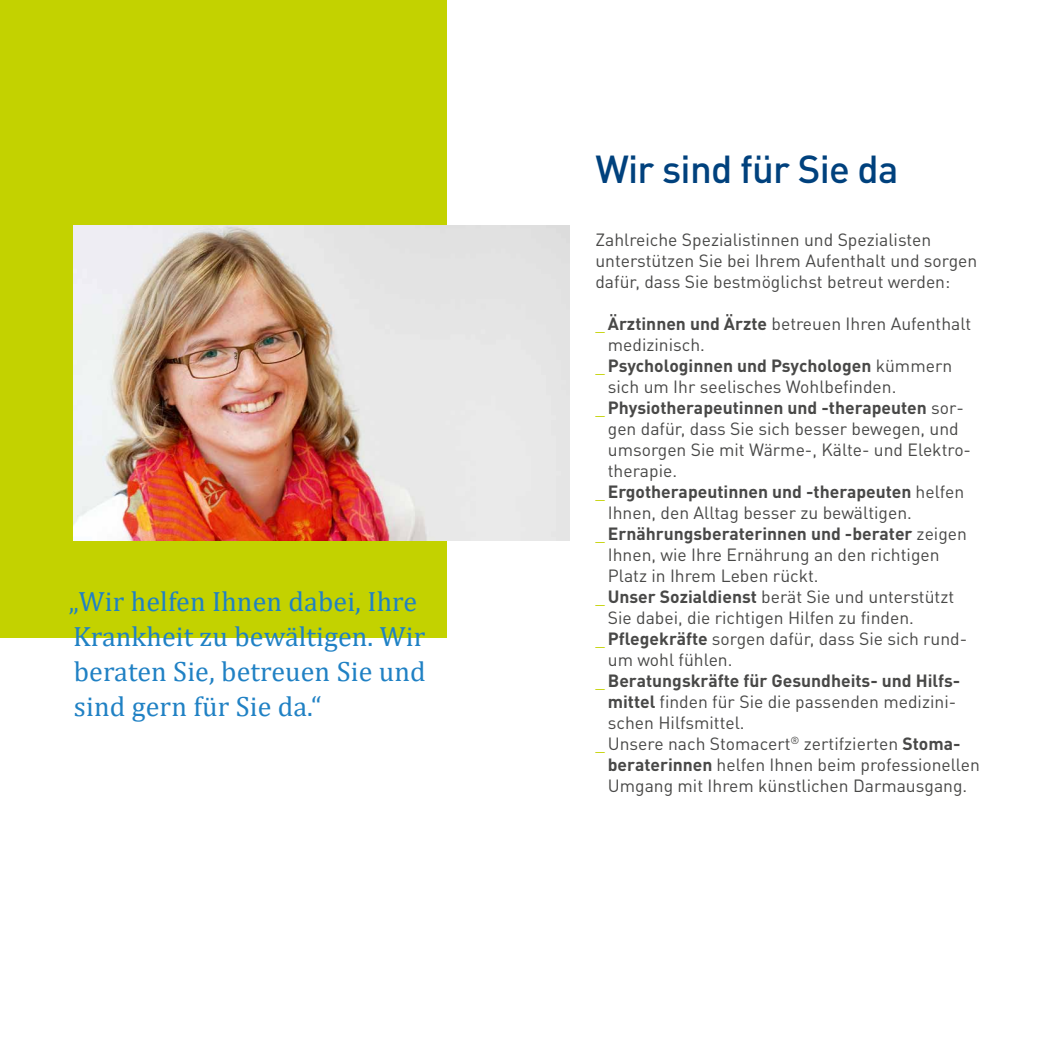
<style>
.page{position:relative;width:1042px;height:1042px;background:#fff}
.page>*{position:absolute;margin:0;border:0;box-sizing:border-box;transform-origin:0 0}
.t1{font:500 38.5px "DINOT";letter-spacing:-.02em;color:#00417d}
.t2{font:28px/35px "Cambria";letter-spacing:.005em;color:#2081c4}
.t3{font:17.5px/21px "DINOT";color:#484847}
.t4{font:700 17.5px "DINOT";color:#484847}
.s1{color:#c3d200}
.s2{font-weight:700}
.s3{font-weight:400;color:#c3d200}
.s4{font-weight:400}
</style>
<div class="page">
<div style="left:0;top:0;width:446px;height:638px;background:#c3d200"></div>
<img style="left:74px;top:225px;width:495px;height:315px">
<h2 class="t2" style="left:69px;top:583px;width:358px">„Wir helfen Ihnen dabei, Ihre<br>Krankheit zu bewältigen. Wir beraten Sie, betreuen Sie und sind gern für Sie da.“</h2>
<h1 class="t1" style="left:595px;top:145px;width:304px">Wir sind für Sie da</h1>
<p class="t3" style="left:595px;top:229px;width:383px">Zahlreiche Spezialistinnen und Spezialisten unterstützen Sie bei Ihrem Aufenthalt und sorgen dafür, dass Sie bestmöglichst betreut werden:</p>
<p class="t3" style="left:595px;top:313px;width:377px"><span class="s1">_</span> <span class="s2">Ärztinnen und Ärzte</span> betreuen Ihren Aufenthalt</p>
<p class="t3" style="left:608px;top:334px;width:99px">medizinisch.</p>
<p class="t4" style="left:595px;top:354px;width:358px"><span class="s3">_</span> Psychologinnen und Psychologen <span class="s4">kümmern</span></p>
<p class="t3" style="left:608px;top:376px;width:290px">sich um Ihr seelisches Wohlbefinden.</p>
<p class="t4" style="left:595px;top:396px;width:370px"><span class="s3">_</span> Physiotherapeutinnen und -therapeuten <span class="s4">sor-</span></p>
<p class="t3" style="left:608px;top:418px;width:352px">gen dafür, dass Sie sich besser bewegen, und</p>
<p class="t3" style="left:608px;top:439px;width:365px">umsorgen Sie mit Wärme-, Kälte- und Elektro-</p>
<p class="t3" style="left:608px;top:460px;width:71px">therapie.</p>
<p class="t4" style="left:595px;top:480px;width:370px"><span class="s3">_</span> Ergotherapeutinnen und -therapeuten <span class="s4">helfen</span></p>
<p class="t3" style="left:608px;top:502px;width:305px">Ihnen, den Alltag besser zu bewältigen.</p>
<p class="t4" style="left:595px;top:522px;width:373px"><span class="s3">_</span> Ernährungsberaterinnen und -berater <span class="s4">zeigen</span></p>
<p class="t3" style="left:608px;top:544px;width:333px">Ihnen, wie Ihre Ernährung an den richtigen</p>
<p class="t3" style="left:608px;top:565px;width:212px">Platz in Ihrem Leben rückt.</p>
<p class="t3" style="left:595px;top:586px;width:360px"><span class="s1">_</span> <span class="s2">Unser Sozialdienst</span> berät Sie und unterstützt</p>
<p class="t3" style="left:608px;top:607px;width:308px">Sie dabei, die richtigen Hilfen zu finden.</p>
<p class="t3" style="left:595px;top:628px;width:373px"><span class="s1">_</span> <span class="s2">Pflegekräfte</span> sorgen dafür, dass Sie sich rund-</p>
<p class="t3" style="left:608px;top:649px;width:126px">um wohl fühlen.</p>
<p class="t4" style="left:595px;top:669px;width:366px"><span class="s3">_</span> Beratungskräfte für Gesundheits- und Hilfs-</p>
<p class="t3" style="left:608px;top:691px;width:350px"><span class="s2">mittel</span> finden für Sie die passenden medizini-</p>
<p class="t3" style="left:608px;top:712px;width:138px">schen Hilfsmittel.</p>
<p class="t3" style="left:595px;top:733px;width:365px"><span class="s1">_</span> Unsere nach Stomacert<sup>®</sup> zertifzierten <span class="s2">Stoma-</span></p>
<p class="t3" style="left:608px;top:754px;width:374px"><span class="s2">beraterinnen</span> helfen Ihnen beim professionellen</p>
<p class="t3" style="left:608px;top:775px;width:361px">Umgang mit Ihrem künstlichen Darmausgang.</p>
</div>
